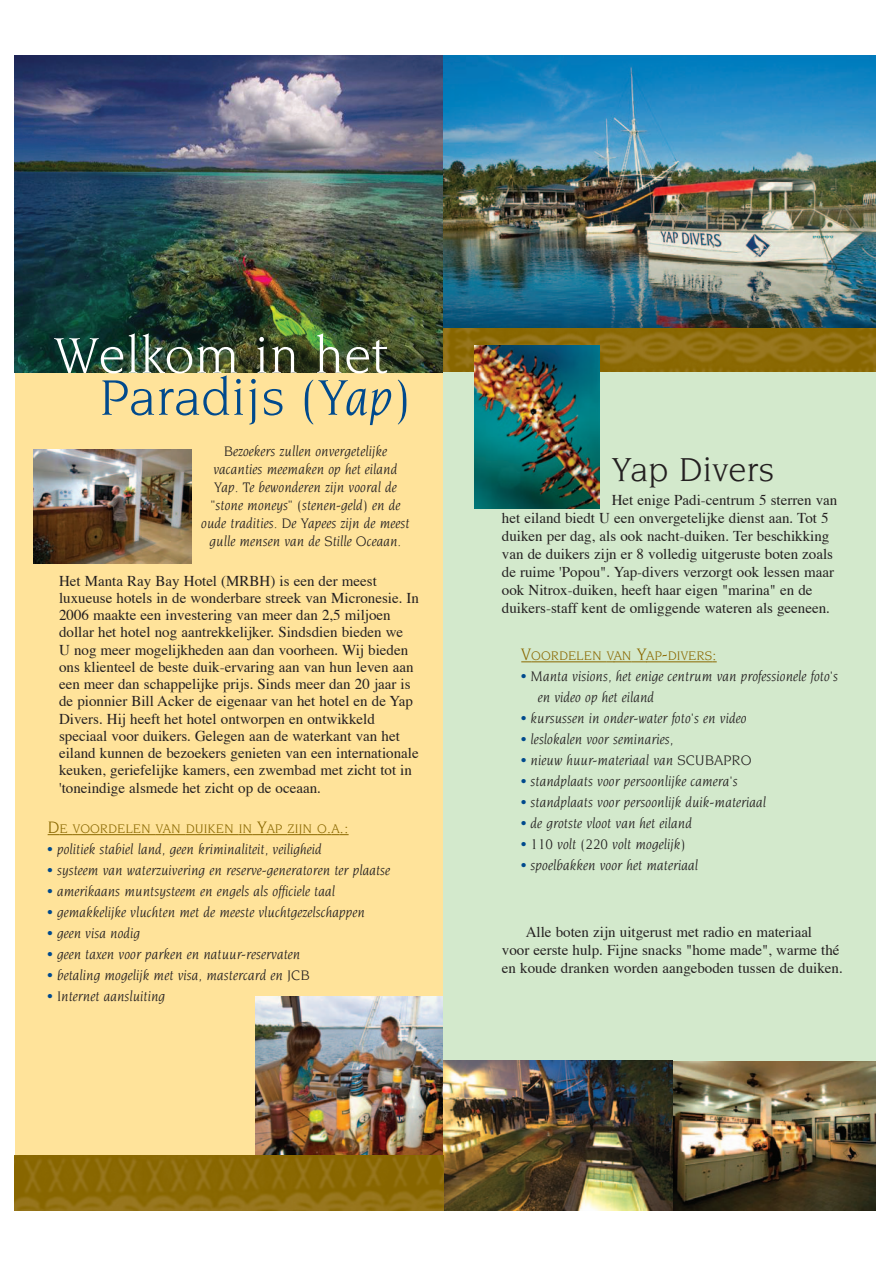
<style>
.page{position:relative;width:893px;height:1263px;background:#fff}
.page>*{position:absolute;margin:0;border:0;box-sizing:border-box;transform-origin:0 0}
.t1{font:54px/42px "Novarese";color:#fff}
.t2{font:36px "Novarese";color:#231f20}
.t3{font:15px/17.2px "Times";color:#231f20}
.t4{font:italic 15px/18px "Novarese";color:#231f20;text-align:center}
.t5{font:13.5px "Novarese";color:#8a6800}
.s1{color:#004a8d}
.s2{font-style:italic;color:#004a8d}
.s3{font-size:18px}
.s4{font-family:"Times";font-style:normal;color:#004a8d}
</style>
<div class="page">
<div style="left:15px;top:371px;width:429px;height:808px;background:#ffe39a"></div>
<img style="left:15px;top:55px;width:428px;height:317px">
<img style="left:256px;top:996px;width:187px;height:160px">
<svg style="left:48px;top:834px;width:25px;height:1px"></svg>
<hr style="left:73px;top:834px;width:78px;height:1px;background:#8a6800">
<svg style="left:151px;top:834px;width:35px;height:1px"></svg>
<hr style="left:186px;top:834px;width:53px;height:1px;background:#8a6800">
<svg style="left:239px;top:834px;width:110px;height:1px"></svg>
<img style="left:33px;top:450px;width:158px;height:113px">
<div style="left:443px;top:70px;width:433px;height:997px;background:#d3e9cc"></div>
<img style="left:443px;top:55px;width:433px;height:274px">
<img style="left:443px;top:329px;width:433px;height:43px">
<hr style="left:531px;top:661px;width:71px;height:1px;background:#8a6800">
<svg style="left:602px;top:661px;width:66px;height:1px"></svg>
<hr style="left:668px;top:661px;width:44px;height:1px;background:#8a6800">
<img style="left:475px;top:345px;width:125px;height:164px">
<img style="left:673px;top:1061px;width:203px;height:149px">
<img style="left:443px;top:1061px;width:230px;height:149px">
<img style="left:15px;top:1156px;width:429px;height:54px">
<h1 class="t1" style="left:99px;top:337px;width:314px;text-indent:-45px">Welkom in het<br><span class="s1">Paradijs</span> <span class="s2">(Yap)</span></h1>
<p class="t4" style="left:201px;top:443px;width:210px">Bezoekers zullen onvergetelijke vacanties meemaken op het eiland Yap. Te bewonderen zijn vooral de "stone moneys" (stenen-geld) en de oude tradities. De Yapees zijn de meest gulle mensen van de Stille Oceaan.</p>
<h2 class="t2" style="left:612px;top:453px;width:164px">Yap Divers</h2>
<p class="t3" style="left:502px;top:492px;width:337px;line-height:18px;text-indent:110px">Het enige Padi-centrum 5 sterren van het eiland biedt U een onvergetelijke dienst aan. Tot 5 duiken per dag, als ook nacht-duiken. Ter beschikking van de duikers zijn er 8 volledig uitgeruste boten zoals de ruime 'Popou". Yap-divers verzorgt ook lessen maar ook Nitrox-duiken, heeft haar eigen "marina" en de duikers-staff kent de omliggende wateren als geeneen.</p>
<p class="t3" style="left:59px;top:573px;width:362px">Het Manta Ray Bay Hotel (MRBH) is een der meest luxueuse hotels in de wonderbare streek van Micronesie. In 2006 maakte een investering van meer dan 2,5 miljoen dollar het hotel nog aantrekkelijker. Sindsdien bieden we<br>U nog meer mogelijkheden aan dan voorheen. Wij bieden ons klienteel de beste duik-ervaring aan van hun leven aan een meer dan schappelijke prijs. Sinds meer dan 20 jaar is de pionnier Bill Acker de eigenaar van het hotel en de Yap Divers. Hij heeft het hotel ontworpen en ontwikkeld speciaal voor duikers. Gelegen aan de waterkant van het eiland kunnen de bezoekers genieten van een internationale keuken, geriefelijke kamers, een zwembad met zicht tot in 'toneindige alsmede het zicht op de oceaan.</p>
<p class="t5" style="left:48px;top:823px;width:302px"><span class="s3">D</span>E VOORDELEN VAN DUIKEN IN <span class="s3">Y</span>AP ZIJN O<span class="s3">.</span>A<span class="s3">.:</span></p>
<p class="t4" style="left:48px;top:841px;width:276px"><span class="s4">•</span> politiek stabiel land, geen kriminaliteit, veiligheid</p>
<p class="t4" style="left:48px;top:862px;width:344px"><span class="s4">•</span> systeem van waterzuivering en reserve-generatoren ter plaatse</p>
<p class="t4" style="left:48px;top:883px;width:289px"><span class="s4">•</span> amerikaans muntsysteem en engels als officiele taal</p>
<p class="t4" style="left:48px;top:904px;width:319px"><span class="s4">•</span> gemakkelijke vluchten met de meeste vluchtgezelschappen</p>
<p class="t4" style="left:48px;top:925px;width:94px"><span class="s4">•</span> geen visa nodig</p>
<p class="t4" style="left:48px;top:946px;width:254px"><span class="s4">•</span> geen taxen voor parken en natuur-reservaten</p>
<p class="t4" style="left:48px;top:967px;width:263px"><span class="s4">•</span> betaling mogelijk met visa, mastercard en JCB</p>
<p class="t4" style="left:48px;top:988px;width:119px"><span class="s4">•</span> Internet aansluiting</p>
<p class="t5" style="left:521px;top:650px;width:197px"><span class="s3">V</span>OORDELEN VAN <span class="s3">Y</span>AP<span class="s3">-</span>DIVERS<span class="s3">:</span></p>
<p class="t4" style="left:538px;top:666px;width:302px;line-height:21px;text-align:left;text-indent:-17px"><span class="s4">•</span> Manta visions, het enige centrum van professionele foto's en video op het eiland</p>
<p class="t4" style="left:521px;top:710px;width:227px"><span class="s4">•</span> kursussen in onder-water foto's en video</p>
<p class="t4" style="left:521px;top:731px;width:154px"><span class="s4">•</span> leslokalen voor seminaries,</p>
<p class="t4" style="left:521px;top:752px;width:232px"><span class="s4">•</span> nieuw huur-materiaal van SCUBAPRO</p>
<p class="t4" style="left:521px;top:773px;width:218px"><span class="s4">•</span> standplaats voor persoonlijke camera's</p>
<p class="t4" style="left:521px;top:794px;width:246px"><span class="s4">•</span> standplaats voor persoonlijk duik-materiaal</p>
<p class="t4" style="left:521px;top:815px;width:172px"><span class="s4">•</span> de grotste vloot van het eiland</p>
<p class="t4" style="left:521px;top:836px;width:166px"><span class="s4">•</span> 110 volt (220 volt mogelijk)</p>
<p class="t4" style="left:521px;top:857px;width:178px"><span class="s4">•</span> spoelbakken voor het materiaal</p>
<p class="t3" style="left:502px;top:924px;width:342px;line-height:18px;text-align:center">Alle boten zijn uitgerust met radio en materiaal<br>voor eerste hulp. Fijne snacks "home made", warme thé en koude dranken worden aangeboden tussen de duiken.</p>
</div>
